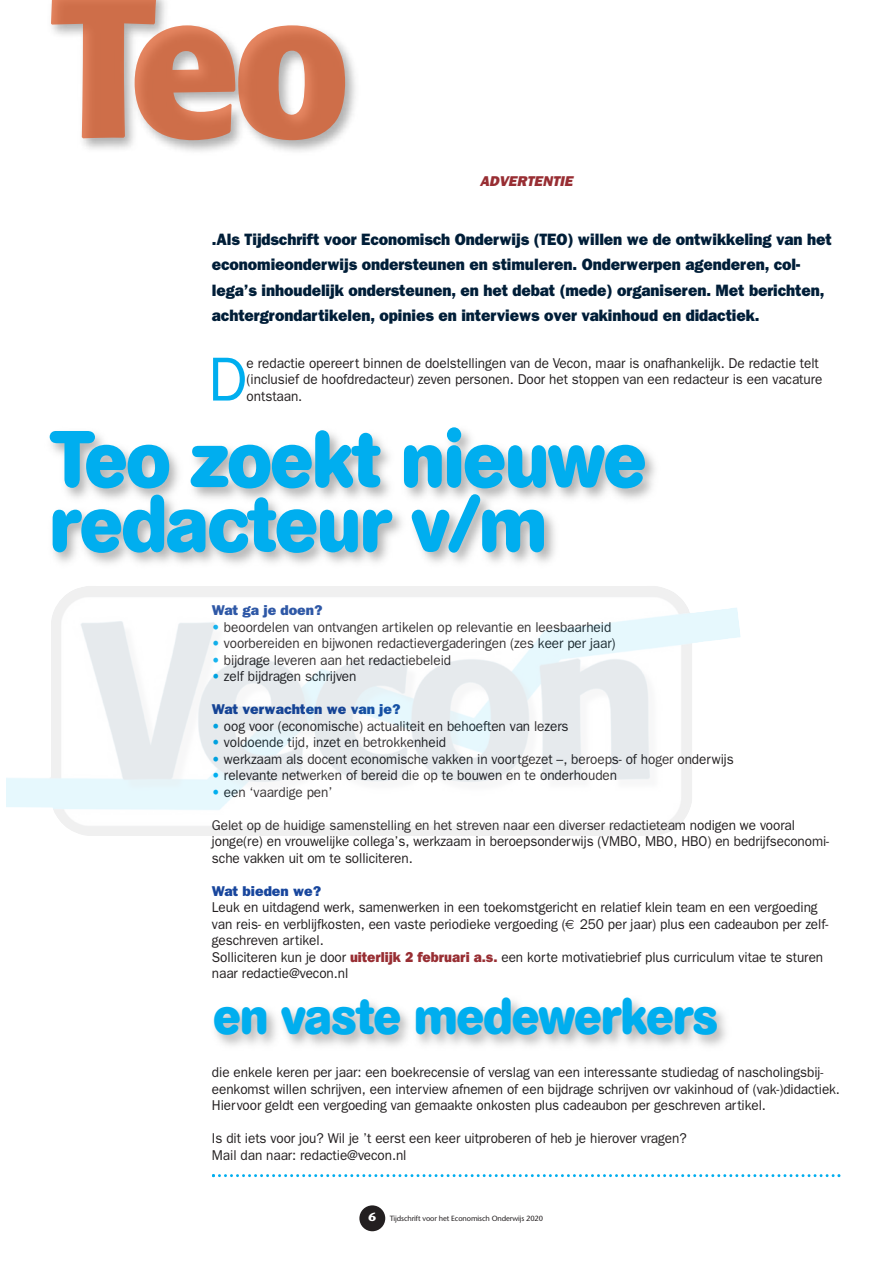
<style>
.page{position:relative;width:893px;height:1263px;background:#fff}
.page>*{position:absolute;margin:0;border:0;box-sizing:border-box;transform-origin:0 0}
.t1{font:700 205.35px "Formata";color:rgb(219 82 29/.7);scale:.95 1}
.t2{font:700 79.5px/64.5px "AG Book Rounded";letter-spacing:-.01em;color:#00aeef;scale:.95 1}
.t3{font:62.4px "Franklin Gothic";color:#00aeef;scale:.95 1}
.t4{font:700 51px "AG Book Rounded";letter-spacing:-.01em;color:#00aeef;scale:.95 1}
.t5{font:800 16.5px/25.5px "Franklin Gothic";letter-spacing:-.005em;color:#001e38;scale:.95 1}
.t6{font:14.25px/16.5px "Franklin Gothic";letter-spacing:-.005em;color:#231f20;scale:.95 1}
.t7{font:800 14.25px "Franklin Gothic";color:#18469d}
.t8{font:italic 800 14.25px "Franklin Gothic";color:#982e33}
.t9{font:7.5px "Stone Sans";letter-spacing:-.015em;color:#231f20}
.s1{font-weight:800;color:#00aeef}
.s2{font-family:"Franklin Gothic IT Cby BT";font-weight:800;color:#982e33}
.s3{font-weight:700;font-size:12px;color:#fff}
</style>
<div class="page">
<div style="left:359px;top:1205px;width:26px;height:26px;background:#231f20;border-radius:50%"></div>
<img style="left:6px;top:586px;width:735px;height:250px">
<svg style="left:212px;top:1174px;width:628px;height:3px"></svg>
<img style="left:51px;top:0;width:305px;height:152px">
<h1 class="t1" style="left:50px;top:-24px;width:317px">Teo</h1>
<p class="t8" style="left:480px;top:173px;width:94px">ADVERTENTIE</p>
<p class="t5" style="left:212px;top:226px;width:654px">.Als Tijdschrift voor Economisch Onderwijs (TEO) willen we de ontwikkeling van het economieonderwijs ondersteunen en stimuleren. Onderwerpen agenderen, col&shy;lega’s inhoudelijk ondersteunen, en het debat (mede) organiseren. Met berichten, achtergrondartikelen, opinies en interviews over vakinhoud en didactiek.</p>
<h3 class="t3" style="left:208px;top:342px;width:43px">D</h3>
<p class="t6" style="left:247px;top:354px;width:608px">e redactie opereert binnen de doelstellingen van de Vecon, maar is onafhankelijk. De redactie telt (inclusief de hoofdredacteur) zeven personen. Door het stoppen van een redacteur is een vacature ontstaan.</p>
<h2 class="t2" style="left:50px;top:434px;width:630px">Teo zoekt nieuwe redacteur v/m</h2>
<p class="t7" style="left:212px;top:602px;width:112px">Wat ga je doen?</p>
<p class="t6" style="left:212px;top:618px;width:422px"><span class="s1">•</span> beoordelen van ontvangen artikelen op relevantie en leesbaarheid</p>
<p class="t6" style="left:212px;top:635px;width:426px"><span class="s1">•</span> voorbereiden en bijwonen redactievergaderingen (zes keer per jaar)</p>
<p class="t6" style="left:212px;top:651px;width:253px"><span class="s1">•</span> bijdrage leveren aan het redactiebeleid</p>
<p class="t6" style="left:212px;top:668px;width:154px"><span class="s1">•</span> zelf bijdragen schrijven</p>
<p class="t7" style="left:212px;top:701px;width:190px">Wat verwachten we van je?</p>
<p class="t6" style="left:212px;top:717px;width:377px"><span class="s1">•</span> oog voor (economische) actualiteit en behoeften van lezers</p>
<p class="t6" style="left:212px;top:734px;width:248px"><span class="s1">•</span> voldoende tijd, inzet en betrokkenheid</p>
<p class="t6" style="left:212px;top:750px;width:551px"><span class="s1">•</span> werkzaam als docent economische vakken in voortgezet –, beroeps- of hoger onderwijs</p>
<p class="t6" style="left:212px;top:767px;width:428px"><span class="s1">•</span> relevante netwerken of bereid die op te bouwen en te onderhouden</p>
<p class="t6" style="left:212px;top:783px;width:128px"><span class="s1">•</span> een ‘vaardige pen’</p>
<p class="t6" style="left:212px;top:816px;width:651px">Gelet op de huidige samenstelling en het streven naar een diverser redactieteam nodigen we vooral jonge(re) en vrouwelijke collega’s, werkzaam in beroepsonderwijs (VMBO, MBO, HBO) en bedrijfseconomi&shy;sche vakken uit om te solliciteren.</p>
<p class="t7" style="left:212px;top:882px;width:111px">Wat bieden we?</p>
<p class="t6" style="left:212px;top:899px;width:650px">Leuk en uitdagend werk, samenwerken in een toekomstgericht en relatief klein team en een vergoeding van reis- en verblijfkosten, een vaste periodieke vergoeding ( 250 per jaar) plus een cadeaubon per zelf&shy;geschreven artikel.<br>Solliciteren kun je door <span class="s2">uiterlijk 2 februari a.s.</span> een korte motivatiebrief plus curriculum vitae te sturen naar redactie@vecon.nl</p>
<h3 class="t4" style="left:213px;top:998px;width:533px">en vaste medewerkers</h3>
<p class="t6" style="left:212px;top:1064px;width:663px">die enkele keren per jaar: een boekrecensie of verslag van een interessante studiedag of nascholingsbij&shy;eenkomst willen schrijven, een interview afnemen of een bijdrage schrijven ovr vakinhoud of (vak-)didactiek.<br>Hiervoor geldt een vergoeding van gemaakte onkosten plus cadeaubon per geschreven artikel.</p>
<p class="t6" style="left:212px;top:1130px;width:501px">Is dit iets voor jou? Wil je ’t eerst een keer uitproberen of heb je hierover vragen?<br>Mail dan naar: redactie@vecon.nl</p>
<p class="t9" style="left:369px;top:1215px;width:176px"><span class="s3">6</span> Tijdschrift voor het Economisch Onderwijs 2020</p>
</div>
